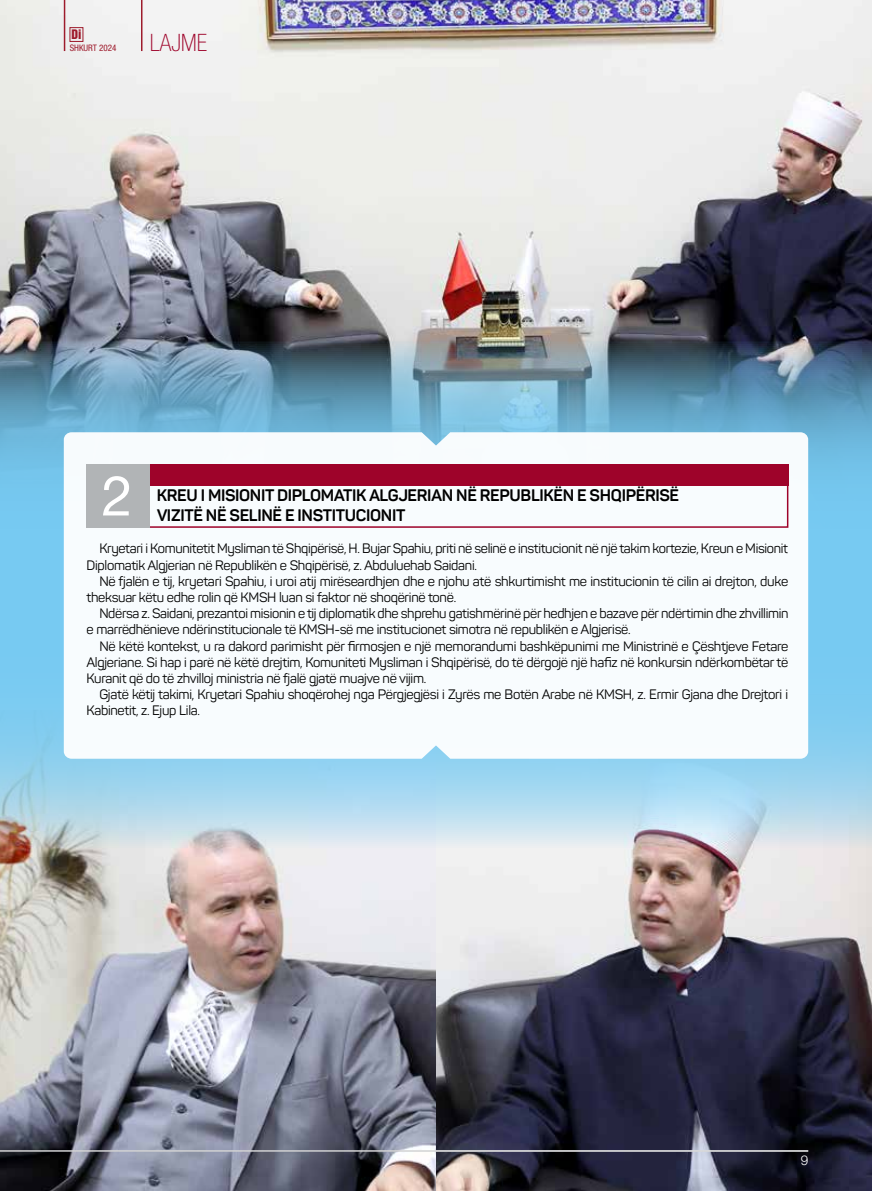
<style>
.page{position:relative;width:872px;height:1191px;background:#fff}
.page>*{position:absolute;margin:0;border:0;box-sizing:border-box;transform-origin:0 0}
.t1{font:55.5px "Helvetica Neue LT Std";color:#fff}
.t2{font:100 condensed 24px "Helvetica Neue LT Std";color:#9e032a}
.t3{font:700 16.5px/19.8px "Panton";letter-spacing:-.02em;color:#000}
.t4{font:13.5px/16.2px "Panton";letter-spacing:-.02em;color:#000}
.t5{font:300 13.5px "Helvetica Neue LT Std";color:#fff}
.t6{font:12px "Helvetica Inserat LT Std";color:#9e1b2c}
.t7{font:condensed 9px "Helvetica Neue LT Std";color:#9e1b2c}
</style>
<div class="page">
<img style="left:436px;top:849px;width:436px;height:342px">
<img style="left:0;top:849px;width:436px;height:342px">
<img style="left:0;top:0;width:872px;height:342px">
<hr style="left:0;top:1150px;width:808px;height:1px;background:#fff">
<div style="left:70px;top:27px;width:13px;height:15px;border:1px solid #9e1b2c"></div>
<hr style="left:64px;top:0;width:1px;height:51px;background:#9e1b2c">
<hr style="left:141px;top:0;width:1px;height:51px;background:#9e1b2c">
<img style="left:0;top:342px;width:872px;height:507px">
<svg style="left:64px;top:432px;width:744px;height:326px"></svg>
<div style="left:87px;top:464px;width:701px;height:64px;border:2px solid #9e032a"></div>
<div style="left:150px;top:464px;width:638px;height:21px;background:#9e032a"></div>
<div style="left:87px;top:464px;width:63px;height:64px;background:#b1b4b6"></div>
<p class="t6" style="left:71px;top:27px;width:12px">Di</p>
<p class="t7" style="left:70px;top:43px;width:48px">SHKURT 2024</p>
<h2 class="t2" style="left:150px;top:29px;width:59px">LAJME</h2>
<h1 class="t1" style="left:102px;top:462px;width:32px">2</h1>
<p class="t3" style="left:157px;top:486px;width:524px">KREU I MISIONIT DIPLOMATIK ALGJERIAN NË REPUBLIKËN E SHQIPËRISË<br>VIZITË NË SELINË E INSTITUCIONIT</p>
<p class="t4" style="left:87px;top:540px;width:703px;text-indent:13px">Kryetari i Komunitetit Mysliman të Shqipërisë, H. Bujar Spahiu, priti në selinë e institucionit në një takim kortezie, Kreun e Misionit<br>Diplomatik Algjerian në Republikën e Shqipërisë, z. Abduluehab Saidani.</p>
<p class="t4" style="left:87px;top:573px;width:703px;text-indent:13px">Në fjalën e tij, kryetari Spahiu, i uroi atij mirëseardhjen dhe e njohu atë shkurtimisht me institucionin të cilin ai drejton, duke theksuar këtu edhe rolin që KMSH luan si faktor në shoqërinë tonë.</p>
<p class="t4" style="left:87px;top:605px;width:703px;text-indent:13px">Ndërsa z. Saidani, prezantoi misionin e tij diplomatik dhe shprehu gatishmërinë për hedhjen e bazave për ndërtimin dhe zhvillimin e marrëdhënieve ndërinstitucionale të KMSH-së me institucionet simotra në republikën e Algjerisë.</p>
<p class="t4" style="left:87px;top:638px;width:703px;text-align:justify;text-indent:13px">Në këtë kontekst, u ra dakord parimisht për firmosjen e një memorandumi bashkëpunimi me Ministrinë e Çështjeve Fetare Algjeriane. Si hap i parë në këtë drejtim, Komuniteti Mysliman i Shqipërisë, do të dërgojë një hafiz në konkursin ndërkombëtar të Kuranit që do të zhvilloj ministria në fjalë gjatë muajve në vijim.</p>
<p class="t4" style="left:87px;top:686px;width:703px;text-indent:13px">Gjatë këtij takimi, Kryetari Spahiu shoqërohej nga Përgjegjësi i Zyrës me Botën Arabe në KMSH, z. Ermir Gjana dhe Drejtori i<br>Kabinetit, z. Ejup Lila.</p>
<p class="t5" style="left:800px;top:1151px;width:9px">9</p>
</div>
